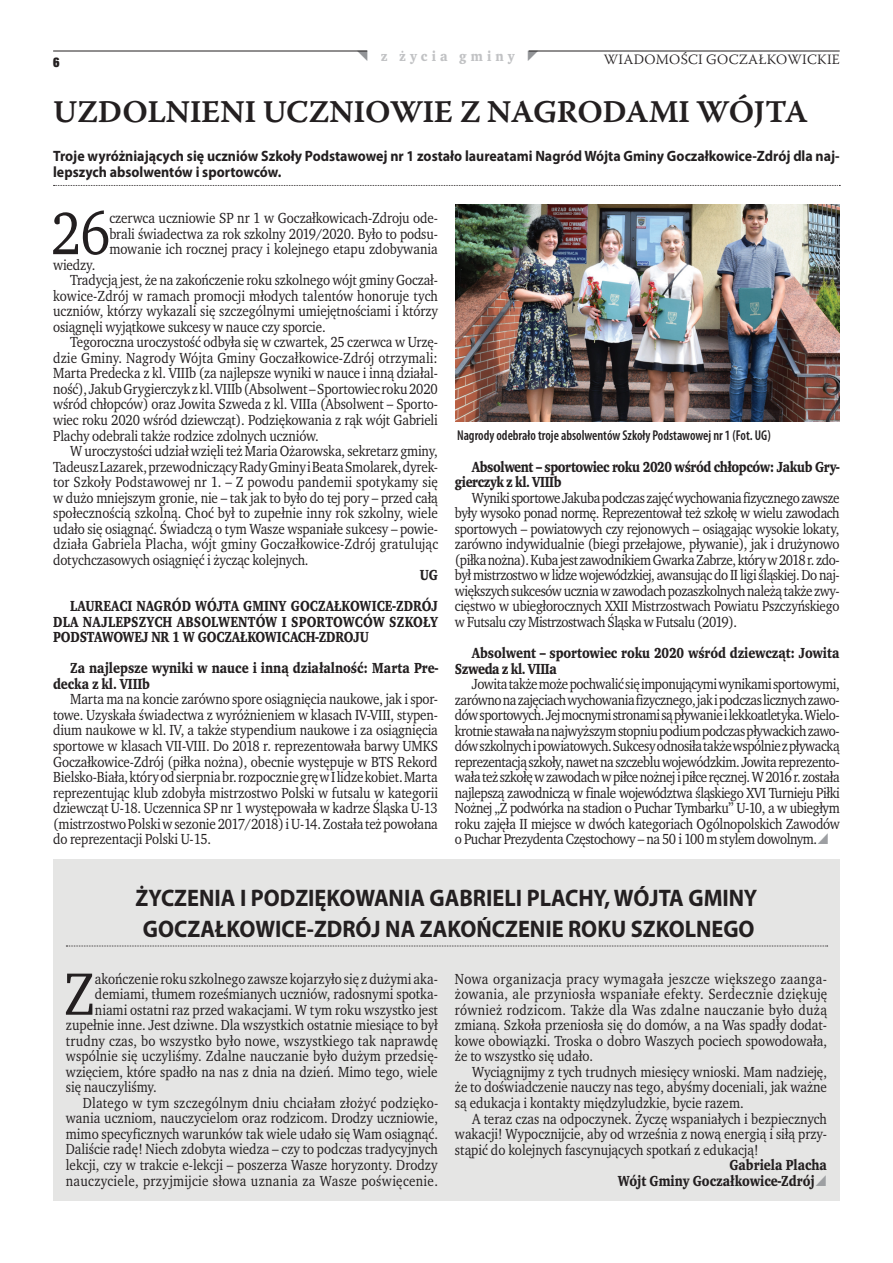
<style>
.page{position:relative;width:893px;height:1263px;background:#fff}
.page>*{position:absolute;margin:0;border:0;box-sizing:border-box;transform-origin:0 0}
.t1{font:61.2px "Wro Text";color:#231f20;scale:.93 1}
.t2{font:31.5px "Warnock Pro Semibold Capt";letter-spacing:-.02em;color:#231f20}
.t3{font:700 24px/31px "Myriad Pro";color:#231f20;text-align:center;scale:.93 1}
.t4{font:15px/15.6px "Wro Text";color:#231f20;text-align:justify;scale:.93 1}
.t5{font:700 15px/15.5px "Wro Text";letter-spacing:-.01em;color:#231f20;scale:.93 1}
.t6{font:700 15px/15.5px "Myriad Pro";color:#231f20;scale:.93 1}
.t7{font:700 15px/15.6px "Wro Text";letter-spacing:-.03em;color:#231f20;scale:.93 1}
.t8{font:15px "Wro Text";letter-spacing:.02em;color:#231f20;scale:.93 1}
.t9{font:600 condensed 14.25px "Myriad Pro";color:#231f20;scale:.94 1}
.t10{font:300 14.25px "Warnock Pro";letter-spacing:.02em;color:#231f20}
.t11{font:700 14.25px "Wro Text";letter-spacing:.29em;color:#c1c2c4}
.t12{font:700 14.25px "Wro Head";color:#231f20}
</style>
<div class="page">
<hr style="left:53px;top:51px;width:314px;height:1px;background:#231f20">
<hr style="left:529px;top:51px;width:311px;height:1px;background:#231f20">
<div style="left:53px;top:859px;width:787px;height:342px;background:#e5e5e4"></div>
<svg style="left:54px;top:185px;width:786px;height:1px"></svg>
<img style="left:455px;top:204px;width:385px;height:218px">
<svg style="left:66px;top:946px;width:762px;height:1px"></svg>
<p class="t12" style="left:53px;top:53px;width:8px">6</p>
<p class="t11" style="left:381px;top:47px;width:135px">z życia gminy</p>
<p class="t10" style="left:604px;top:51px;width:237px">WIADOMOŚCI GOCZAŁKOWICKIE</p>
<h2 class="t2" style="left:53px;top:93px;width:756px">UZDOLNIENI UCZNIOWIE Z NAGRODAMI WÓJTA</h2>
<p class="t6" style="left:53px;top:148px;width:847px">Troje wyróżniających się uczniów Szkoły Podstawowej nr 1 zostało laureatami Nagród Wójta Gminy Goczałkowice-Zdrój dla naj&shy;lepszych absolwentów i sportowców.</p>
<h1 class="t1" style="left:51px;top:195px;width:65px">26</h1>
<p class="t4" style="left:109px;top:210px;width:355px">czerwca uczniowie SP nr 1 w Goczałkowicach-Zdroju ode&shy;brali świadectwa za rok szkolny 2019/2020. Było to podsu&shy;mowanie ich rocznej pracy i kolejnego etapu zdobywania</p>
<p class="t4" style="left:53px;top:257px;width:47px">wiedzy.</p>
<p class="t4" style="left:70px;top:272px;width:397px">Tradycją jest, że na zakończenie roku szkolnego wójt gminy Goczał-</p>
<p class="t4" style="left:53px;top:288px;width:415px">kowice-Zdrój w ramach promocji młodych talentów honoruje tych</p>
<p class="t4" style="left:53px;top:303px;width:415px">uczniów, którzy wykazali się szczególnymi umiejętnościami i którzy</p>
<p class="t4" style="left:53px;top:319px;width:295px">osiągnęli wyjątkowe sukcesy w nauce czy sporcie.</p>
<p class="t4" style="left:70px;top:334px;width:397px">Tegoroczna uroczystość odbyła się w czwartek, 25 czerwca w Urzę-</p>
<p class="t4" style="left:53px;top:350px;width:415px">dzie Gminy. Nagrody Wójta Gminy Goczałkowice-Zdrój otrzymali:</p>
<p class="t4" style="left:53px;top:365px;width:415px">Marta Predecka z kl. VIIIb (za najlepsze wyniki w nauce i inną działal-</p>
<p class="t4" style="left:53px;top:381px;width:415px">ność), Jakub Grygierczyk z kl. VIIIb (Absolwent – Sportowiec roku 2020</p>
<p class="t4" style="left:53px;top:396px;width:415px">wśród chłopców) oraz Jowita Szweda z kl. VIIIa (Absolwent – Sporto-</p>
<p class="t4" style="left:53px;top:412px;width:415px">wiec roku 2020 wśród dziewcząt). Podziękowania z rąk wójt Gabrieli</p>
<p class="t4" style="left:53px;top:428px;width:287px">Plachy odebrali także rodzice zdolnych uczniów.</p>
<p class="t4" style="left:70px;top:443px;width:397px">W uroczystości udział wzięli też Maria Ożarowska, sekretarz gminy,</p>
<p class="t4" style="left:53px;top:459px;width:415px">Tadeusz Lazarek, przewodniczący Rady Gminy i Beata Smolarek, dyrek-</p>
<p class="t4" style="left:53px;top:474px;width:415px">tor Szkoły Podstawowej nr 1. – Z powodu pandemii spotykamy się</p>
<p class="t4" style="left:53px;top:490px;width:415px">w dużo mniejszym gronie, nie – tak jak to było do tej pory – przed całą</p>
<p class="t4" style="left:53px;top:505px;width:415px">społecznością szkolną. Choć był to zupełnie inny rok szkolny, wiele</p>
<p class="t4" style="left:53px;top:521px;width:415px">udało się osiągnąć. Świadczą o tym Wasze wspaniałe sukcesy – powie-</p>
<p class="t4" style="left:53px;top:536px;width:415px">działa Gabriela Placha, wójt gminy Goczałkowice-Zdrój gratulując</p>
<p class="t4" style="left:53px;top:552px;width:276px">dotychczasowych osiągnięć i życząc kolejnych.</p>
<p class="t5" style="left:70px;top:560px;width:397px;line-height:31px;text-align:right">UG<br>LAUREACI NAGRÓD WÓJTA GMINY GOCZAŁKOWICE-ZDRÓJ</p>
<p class="t5" style="left:53px;top:614px;width:415px">DLA NAJLEPSZYCH ABSOLWENTÓW I SPORTOWCÓW SZKOŁY<br>PODSTAWOWEJ NR 1 W GOCZAŁKOWICACH-ZDROJU</p>
<p class="t5" style="left:53px;top:661px;width:415px;text-indent:17px">Za najlepsze wyniki w nauce i inną działalność: Marta Pre&shy;decka z kl. VIIIb</p>
<p class="t4" style="left:53px;top:692px;width:415px;text-indent:17px">Marta ma na koncie zarówno spore osiągnięcia naukowe, jak i spor&shy;towe. Uzyskała świadectwa z wyróżnieniem w klasach IV-VIII, stypen&shy;dium naukowe w kl. IV, a także stypendium naukowe i za osiągnięcia sportowe w klasach VII-VIII. Do 2018 r. reprezentowała barwy UMKS Goczałkowice-Zdrój (piłka nożna), obecnie występuje w BTS Rekord Bielsko-Biała, który od sierpnia br. rozpocznie grę w I lidze kobiet. Marta reprezentując klub zdobyła mistrzostwo Polski w futsalu w kategorii dziewcząt U-18. Uczennica SP nr 1 występowała w kadrze Śląska U-13 (mistrzostwo Polski w sezonie 2017/2018) i U-14. Została też powołana do reprezentacji Polski U-15.</p>
<p class="t9" style="left:457px;top:427px;width:335px">Nagrody odebrało troje absolwentów Szkoły Podstawowej nr 1 (Fot. UG)</p>
<p class="t7" style="left:455px;top:459px;width:415px;text-indent:17px">Absolwent – sportowiec roku 2020 wśród chłopców: Jakub Gry&shy;gierczyk z kl. VIIIb</p>
<p class="t4" style="left:455px;top:490px;width:415px;text-indent:17px">Wyniki sportowe Jakuba podczas zajęć wychowania fizycznego zawsze były wysoko ponad normę. Reprezentował też szkołę w wielu zawodach sportowych – powiatowych czy rejonowych – osiągając wysokie lokaty, zarówno indywidualnie (biegi przełajowe, pływanie), jak i drużynowo (piłka nożna). Kuba jest zawodnikiem Gwarka Zabrze, który w 2018 r. zdo&shy;był mistrzostwo w lidze wojewódzkiej, awansując do II ligi śląskiej. Do naj&shy;większych sukcesów ucznia w zawodach pozaszkolnych należą także zwy&shy;cięstwo w ubiegłorocznych XXII Mistrzostwach Powiatu Pszczyńskiego w Futsalu czy Mistrzostwach Śląska w Futsalu (2019).</p>
<p class="t5" style="left:455px;top:645px;width:415px;text-indent:17px">Absolwent – sportowiec roku 2020 wśród dziewcząt: Jowita<br>Szweda z kl. VIIIa</p>
<p class="t4" style="left:455px;top:676px;width:415px;text-indent:17px">Jowita także może pochwalić się imponującymi wynikami sportowymi, zarówno na zajęciach wychowania fizycznego, jak i podczas licznych zawo&shy;dów sportowych. Jej mocnymi stronami są pływanie i lekkoatletyka. Wielo&shy;krotnie stawała na najwyższym stopniu podium podczas pływackich zawo&shy;dów szkolnych i powiatowych. Sukcesy odnosiła także wspólnie z pływacką reprezentacją szkoły, nawet na szczeblu wojewódzkim. Jowita reprezento&shy;wała też szkołę w zawodach w piłce nożnej i piłce ręcznej. W 2016 r. została najlepszą zawodniczą w finale województwa śląskiego XVI Turnieju Piłki Nożnej „Z podwórka na stadion o Puchar Tymbarku” U-10, a w ubiegłym roku zajęła II miejsce w dwóch kategoriach Ogólnopolskich Zawodów o Puchar Prezydenta Częstochowy – na 50 i 100 m stylem dowolnym.</p>
<h3 class="t3" style="left:136px;top:882px;width:670px">ŻYCZENIA I PODZIĘKOWANIA GABRIELI PLACHY, WÓJTA GMINY<br>GOCZAŁKOWICE-ZDRÓJ NA ZAKOŃCZENIE ROKU SZKOLNEGO</h3>
<h1 class="t1" style="left:64px;top:955px;width:35px">Z</h1>
<p class="t4" style="left:95px;top:971px;width:370px">akończenie roku szkolnego zawsze kojarzyło się z dużymi aka-</p>
<p class="t4" style="left:95px;top:986px;width:370px">demiami, tłumem roześmianych uczniów, radosnymi spotka-</p>
<p class="t4" style="left:95px;top:1002px;width:370px">niami ostatni raz przed wakacjami. W tym roku wszystko jest</p>
<p class="t4" style="left:66px;top:1017px;width:401px">zupełnie inne. Jest dziwne. Dla wszystkich ostatnie miesiące to był</p>
<p class="t4" style="left:66px;top:1033px;width:402px">trudny czas, bo wszystko było nowe, wszystkiego tak naprawdę</p>
<p class="t4" style="left:66px;top:1048px;width:402px">wspólnie się uczyliśmy. Zdalne nauczanie było dużym przedsię-</p>
<p class="t4" style="left:66px;top:1064px;width:401px">wzięciem, które spadło na nas z dnia na dzień. Mimo tego, wiele</p>
<p class="t4" style="left:66px;top:1079px;width:99px">się nauczyliśmy.</p>
<p class="t4" style="left:83px;top:1095px;width:383px">Dlatego w tym szczególnym dniu chciałam złożyć podzięko-</p>
<p class="t4" style="left:66px;top:1110px;width:402px">wania uczniom, nauczycielom oraz rodzicom. Drodzy uczniowie,</p>
<p class="t4" style="left:66px;top:1126px;width:402px">mimo specyficznych warunków tak wiele udało się Wam osiągnąć.</p>
<p class="t4" style="left:66px;top:1141px;width:402px">Daliście radę! Niech zdobyta wiedza – czy to podczas tradycyjnych</p>
<p class="t4" style="left:66px;top:1157px;width:401px">lekcji, czy w trakcie e-lekcji – poszerza Wasze horyzonty. Drodzy</p>
<p class="t8" style="left:66px;top:1171px;width:402px">nauczyciele, przyjmijcie słowa uznania za Wasze poświęcenie.</p>
<p class="t4" style="left:455px;top:971px;width:402px">Nowa organizacja pracy wymagała jeszcze większego zaanga&shy;żowania, ale przyniosła wspaniałe efekty. Serdecznie dziękuję również rodzicom. Także dla Was zdalne nauczanie było dużą zmianą. Szkoła przeniosła się do domów, a na Was spadły dodat&shy;kowe obowiązki. Troska o dobro Waszych pociech spowodowała, że to wszystko się udało.</p>
<p class="t4" style="left:455px;top:1064px;width:402px;text-indent:17px">Wyciągnijmy z tych trudnych miesięcy wnioski. Mam nadzieję, że to doświadczenie nauczy nas tego, abyśmy doceniali, jak ważne są edukacja i kontakty międzyludzkie, bycie razem.</p>
<p class="t4" style="left:455px;top:1111px;width:402px;text-indent:17px">A teraz czas na odpoczynek. Życzę wspaniałych i bezpiecznych wakacji! Wypocznijcie, aby od września z nową energią i siłą przy&shy;stąpić do kolejnych fascynujących spotkań z edukacją!</p>
<p class="t5" style="left:618px;top:1157px;width:226px;text-indent:111px">Gabriela Placha<br>Wójt Gminy Goczałkowice-Zdrój</p>
</div>
